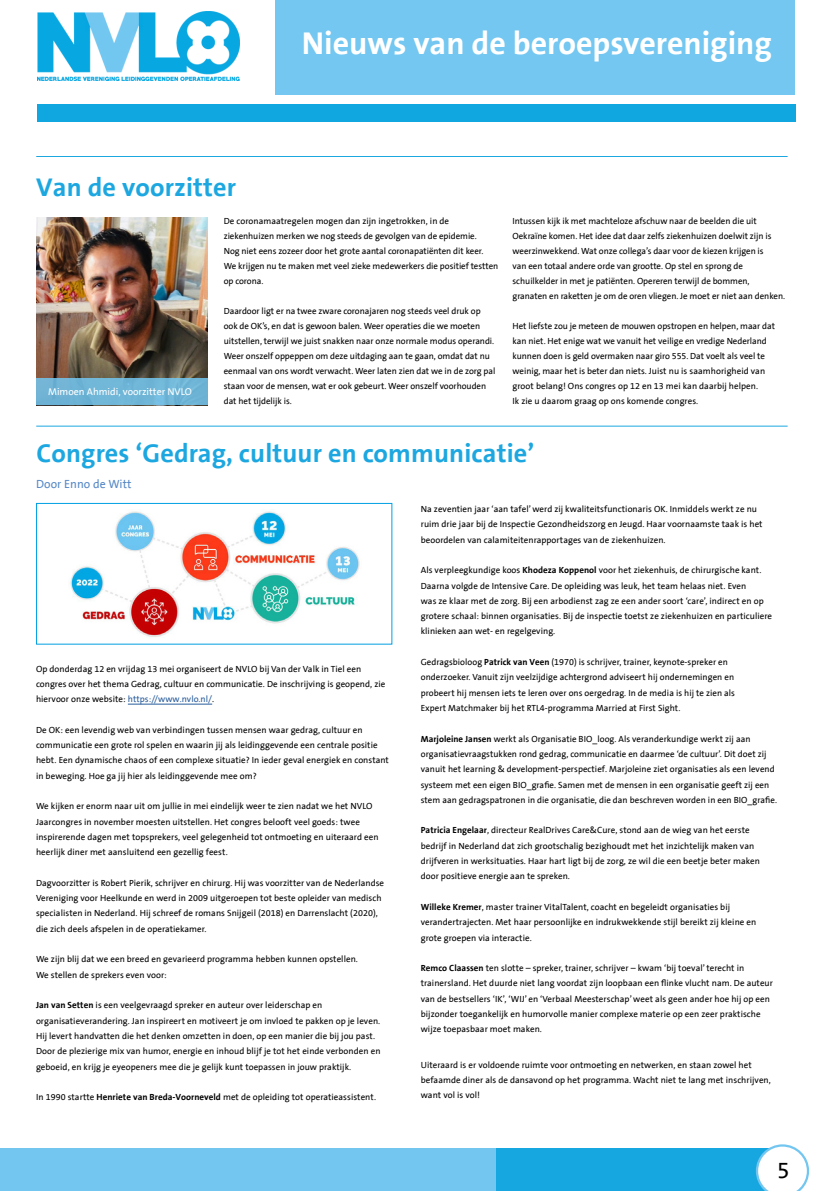
<style>
.page{position:relative;width:823px;height:1191px;background:#fff}
.page>*{position:absolute;margin:0;border:0;box-sizing:border-box;transform-origin:0 0}
.t1{font:700 32px "The Sans Q7";color:#fff}
.t2{font:700 26px "The Sans Q7";letter-spacing:.005em;color:#1da7e0}
.t3{font:23px "The Sans Q5 Plain";color:#000}
.t4{font:12px "The Sans Q5 Plain";letter-spacing:.005em;color:#5789c7}
.t5{font:10px "The Sans Q5 Plain";color:#fff}
.t6{font:9px/15.3px "The Sans Q5 Plain";letter-spacing:.005em;color:#000}
.s1{color:#275b9b}
.s2{font-family:"The Sans Q7";font-weight:700}
</style>
<div class="page">
<div style="left:0;top:1149px;width:793px;height:42px;background:#73c6f0"></div>
<div style="left:496px;top:1149px;width:297px;height:42px;background:#17a7e0"></div>
<svg style="left:755px;top:1144px;width:53px;height:47px"></svg>
<div style="left:275px;top:0;width:519px;height:94px;background:#73c7f0"></div>
<img style="left:37px;top:11px;width:202px;height:70px">
<hr style="left:36px;top:156px;width:751px;height:1px;background:#1da7e0">
<div style="left:37px;top:104px;width:757px;height:17px;background:#10a7e0"></div>
<img style="left:36px;top:218px;width:171px;height:160px">
<hr style="left:128px;top:704px;width:84px;height:1px;background:#275b9b">
<img style="left:69px;top:510px;width:291px;height:127px">
<div style="left:36px;top:503px;width:356px;height:141px;border:1px solid #009fe3"></div>
<hr style="left:36px;top:425px;width:751px;height:1px;background:#1da7e0">
<div style="left:36px;top:378px;width:171px;height:27px;background:#70b5d7"></div>
<h2 class="t2" style="left:36px;top:174px;width:201px">Van de voorzitter</h2>
<h1 class="t1" style="left:302px;top:27px;width:471px">Nieuws van de beroepsvereniging</h1>
<p class="t5" style="left:48px;top:386px;width:145px">Mimoen Ahmidi, voorzitter NVLO</p>
<p class="t6" style="left:224px;top:214px;width:276px;line-height:15px">De coronamaatregelen mogen dan zijn ingetrokken, in de ziekenhuizen merken we nog steeds de gevolgen van de epidemie.<br>Nog niet eens zozeer door het grote aantal coronapatiënten dit keer.<br>We krijgen nu te maken met veel zieke medewerkers die positief testten op corona.</p>
<p class="t6" style="left:224px;top:304px;width:273px;line-height:15px">Daardoor ligt er na twee zware coronajaren nog steeds veel druk op ook de OK’s, en dat is gewoon balen. Weer operaties die we moeten uitstellen, terwijl we juist snakken naar onze normale modus operandi.<br>Weer onszelf oppeppen om deze uitdaging aan te gaan, omdat dat nu eenmaal van ons wordt verwacht. Weer laten zien dat we in de zorg pal staan voor de mensen, wat er ook gebeurt. Weer onszelf voorhouden dat het tijdelijk is.</p>
<p class="t6" style="left:512px;top:214px;width:274px;line-height:15px">Intussen kijk ik met machteloze afschuw naar de beelden die uit Oekraïne komen. Het idee dat daar zelfs ziekenhuizen doelwit zijn is weerzinwekkend. Wat onze collega’s daar voor de kiezen krijgen is<br>van een totaal andere orde van grootte. Op stel en sprong de schuilkelder in met je patiënten. Opereren terwijl de bommen, granaten en raketten je om de oren vliegen. Je moet er niet aan denken.</p>
<p class="t6" style="left:512px;top:319px;width:264px;line-height:15px">Het liefste zou je meteen de mouwen opstropen en helpen, maar dat kan niet. Het enige wat we vanuit het veilige en vredige Nederland kunnen doen is geld overmaken naar giro 555. Dat voelt als veel te weinig, maar het is beter dan niets. Juist nu is saamhorigheid van groot belang! Ons congres op 12 en 13 mei kan daarbij helpen.<br>Ik zie u daarom graag op ons komende congres.</p>
<h2 class="t2" style="left:36px;top:439px;width:499px">Congres ‘Gedrag, cultuur en communicatie’</h2>
<h3 class="t4" style="left:36px;top:477px;width:97px">Door Enno de Witt</h3>
<p class="t6" style="left:36px;top:661px;width:350px">Op donderdag 12 en vrijdag 13 mei organiseert de NVLO bij Van der Valk in Tiel een congres over het thema Gedrag, cultuur en communicatie. De inschrijving is geopend, zie hiervoor onze website: <span class="s1">https://www.nvlo.nl/</span>.</p>
<p class="t6" style="left:36px;top:722px;width:354px">De OK: een levendig web van verbindingen tussen mensen waar gedrag, cultuur en communicatie een grote rol spelen en waarin jij als leidinggevende een centrale positie hebt. Een dynamische chaos of een complexe situatie? In ieder geval energiek en constant in beweging. Hoe ga jij hier als leidinggevende mee om?</p>
<p class="t6" style="left:36px;top:799px;width:344px">We kijken er enorm naar uit om jullie in mei eindelijk weer te zien nadat we het NVLO Jaarcongres in november moesten uitstellen. Het congres belooft veel goeds: twee inspirerende dagen met topsprekers, veel gelegenheid tot ontmoeting en uiteraard een heerlijk diner met aansluitend een gezellig feest.</p>
<p class="t6" style="left:36px;top:875px;width:349px">Dagvoorzitter is Robert Pierik, schrijver en chirurg. Hij was voorzitter van de Nederlandse Vereniging voor Heelkunde en werd in 2009 uitgeroepen tot beste opleider van medisch specialisten in Nederland. Hij schreef de romans Snijgeil (2018) en Darrenslacht (2020), die zich deels afspelen in de operatiekamer.</p>
<p class="t6" style="left:36px;top:952px;width:323px">We zijn blij dat we een breed en gevarieerd programma hebben kunnen opstellen.<br>We stellen de sprekers even voor:</p>
<p class="t6" style="left:36px;top:998px;width:346px"><span class="s2">Jan van Setten</span> is een veelgevraagd spreker en auteur over leiderschap en organisatieverandering. Jan inspireert en motiveert je om invloed te pakken op je leven.<br>Hij levert handvatten die het denken omzetten in doen, op een manier die bij jou past.<br>Door de plezierige mix van humor, energie en inhoud blijf je tot het einde verbonden en geboeid, en krijg je eyeopeners mee die je gelijk kunt toepassen in jouw praktijk.</p>
<p class="t6" style="left:36px;top:1089px;width:341px">In 1990 startte <span class="s2">Henriete van Breda-Voorneveld</span> met de opleiding tot operatieassistent.</p>
<p class="t6" style="left:420px;top:501px;width:343px">Na zeventien jaar ‘aan tafel’ werd zij kwaliteitsfunctionaris OK. Inmiddels werkt ze nu ruim drie jaar bij de Inspectie Gezondheidszorg en Jeugd. Haar voornaamste taak is het beoordelen van calamiteitenrapportages van de ziekenhuizen.</p>
<p class="t6" style="left:420px;top:563px;width:352px">Als verpleegkundige koos <span class="s2">Khodeza Koppenol</span> voor het ziekenhuis, de chirurgische kant.<br>Daarna volgde de Intensive Care. De opleiding was leuk, het team helaas niet. Even<br>was ze klaar met de zorg. Bij een arbodienst zag ze een ander soort ‘care’, indirect en op grotere schaal: binnen organisaties. Bij de inspectie toetst ze ziekenhuizen en particuliere klinieken aan wet- en regelgeving.</p>
<p class="t6" style="left:420px;top:654px;width:315px">Gedragsbioloog <span class="s2">Patrick van Veen</span> (1970) is schrijver, trainer, keynote-spreker en onderzoeker. Vanuit zijn veelzijdige achtergrond adviseert hij ondernemingen en probeert hij mensen iets te leren over ons oergedrag. In de media is hij te zien als Expert Matchmaker bij het RTL4-programma Married at First Sight.</p>
<p class="t6" style="left:420px;top:731px;width:357px"><span class="s2">Marjoleine Jansen</span> werkt als Organisatie BIO_loog. Als veranderkundige werkt zij aan organisatievraagstukken rond gedrag, communicatie en daarmee ‘de cultuur’. Dit doet zij vanuit het learning &amp; development-perspectief. Marjoleine ziet organisaties als een levend systeem met een eigen BIO_grafie. Samen met de mensen in een organisatie geeft zij een stem aan gedragspatronen in die organisatie, die dan beschreven worden in een BIO_grafie.</p>
<p class="t6" style="left:420px;top:823px;width:340px"><span class="s2">Patricia Engelaar</span>, directeur RealDrives Care&amp;Cure, stond aan de wieg van het eerste bedrijf in Nederland dat zich grootschalig bezighoudt met het inzichtelijk maken van drijfveren in werksituaties. Haar hart ligt bij de zorg, ze wil die een beetje beter maken door positieve energie aan te spreken.</p>
<p class="t6" style="left:420px;top:899px;width:337px"><span class="s2">Willeke Kremer</span>, master trainer VitalTalent, coacht en begeleidt organisaties bij verandertrajecten. Met haar persoonlijke en indrukwekkende stijl bereikt zij kleine en grote groepen via interactie.</p>
<p class="t6" style="left:420px;top:960px;width:353px"><span class="s2">Remco Claassen</span> ten slotte – spreker, trainer, schrijver – kwam ‘bij toeval’ terecht in trainersland. Het duurde niet lang voordat zijn loopbaan een flinke vlucht nam. De auteur van de bestsellers ‘IK’, ‘WIJ’ en ‘Verbaal Meesterschap’ weet als geen ander hoe hij op een bijzonder toegankelijk en humorvolle manier complexe materie op een zeer praktische wijze toepasbaar moet maken.</p>
<p class="t6" style="left:420px;top:1057px;width:351px">Uiteraard is er voldoende ruimte voor ontmoeting en netwerken, en staan zowel het befaamde diner als de dansavond op het programma. Wacht niet te lang met inschrijven, want vol is vol!</p>
<h3 class="t3" style="left:776px;top:1157px;width:14px">5</h3>
</div>
